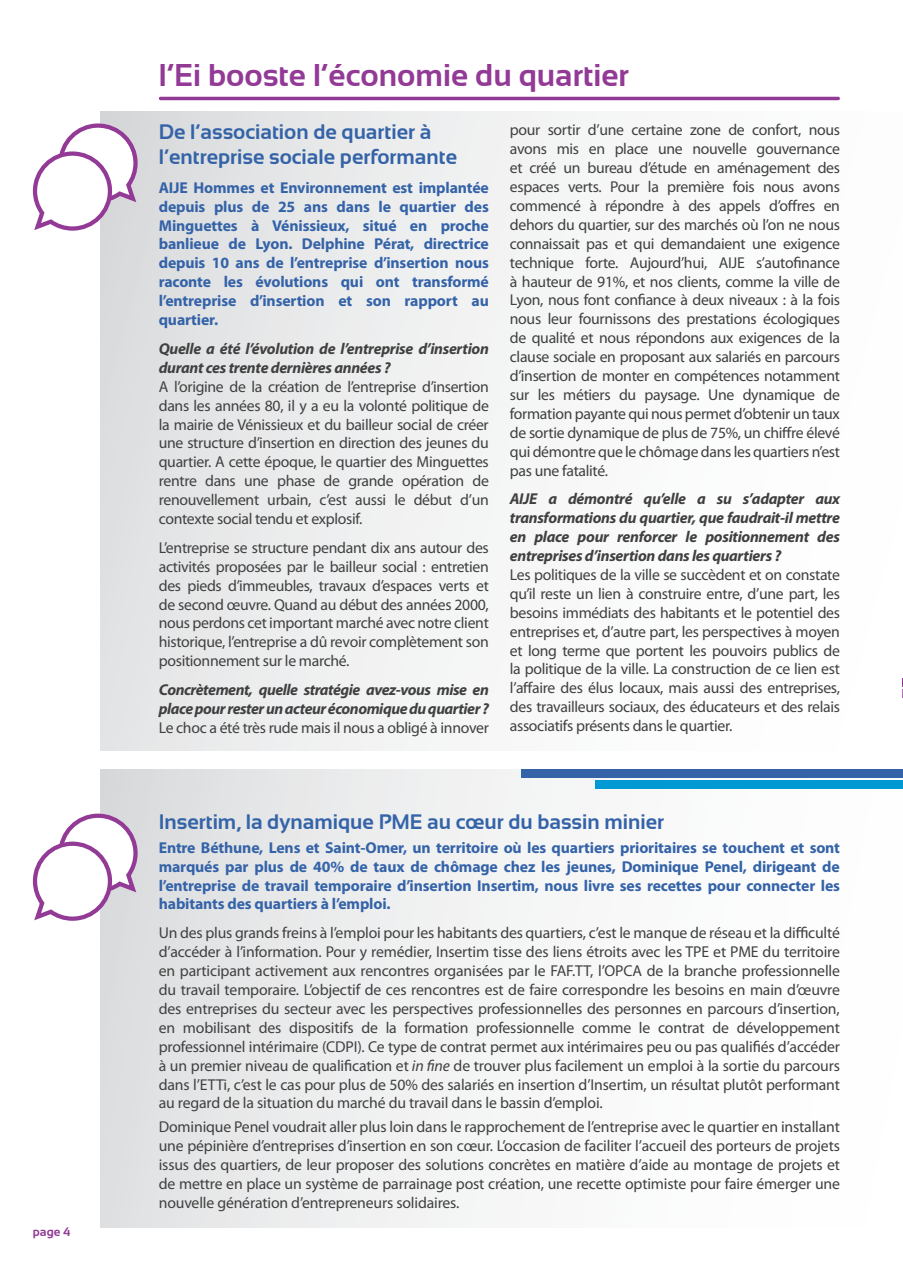
<style>
.page{position:relative;width:903px;height:1275px;background:#fff}
.page>*{position:absolute;margin:0;border:0;box-sizing:border-box;transform-origin:0 0}
.t1{font:700 31.5px "Sansation";color:#923a96}
.t2{font:700 21px/25.2px "Sansation";color:#3463a8}
.t3{font:15.75px/18.9px "Myriad Pro";letter-spacing:-.02em;color:#404041;text-align:justify}
.t4{font:700 15.75px/18.9px "Myriad Pro";letter-spacing:-.01em;color:#3463a8;text-align:justify}
.t5{font:italic 700 15.75px/18.9px "Myriad Pro";letter-spacing:-.02em;color:#404041}
.t6{font:700 12.25px "Sansation";color:#923a96}
.s1{font-style:italic}
</style>
<div class="page">
<div style="left:100px;top:769px;width:803px;height:458px;background:linear-gradient(to right,#e0e1e3,#fff)"></div>
<div style="left:100px;top:111px;width:803px;height:639px;background:linear-gradient(to right,#e1e2e3,#fff)"></div>
<div style="left:596px;top:780px;width:307px;height:8px;background:#0099d3"></div>
<div style="left:521px;top:769px;width:382px;height:9px;background:#3463a8"></div>
<svg style="left:32px;top:121px;width:108px;height:113px"></svg>
<hr style="left:160px;top:97px;width:678px;height:3px;background:#923a96">
<svg style="left:32px;top:811px;width:108px;height:113px"></svg>
<p class="t6" style="left:33px;top:1225px;width:39px">page 4</p>
<h1 class="t1" style="left:159px;top:57px;width:472px">l’Ei booste l’économie du quartier</h1>
<h2 class="t2" style="left:159px;top:119px;width:300px">De l’association de quartier à l’entreprise sociale performante</h2>
<p class="t4" style="left:159px;top:180px;width:332px">AIJE Hommes et Environnement est implantée depuis plus de 25 ans dans le quartier des Minguettes à Vénissieux, situé en proche banlieue de Lyon. Delphine Pérat, directrice depuis 10 ans de l’entreprise d’insertion nous raconte les évolutions qui ont transformé l’entreprise d’insertion et son rapport au quartier.</p>
<p class="t5" style="left:159px;top:341px;width:332px">Quelle a été l’évolution de l’entreprise d’insertion durant ces trente dernières années ?</p>
<p class="t3" style="left:159px;top:379px;width:332px">A l’origine de la création de l’entreprise d’insertion dans les années 80, il y a eu la volonté politique de la mairie de Vénissieux et du bailleur social de créer une structure d’insertion en direction des jeunes du quartier. A cette époque, le quartier des Minguettes rentre dans une phase de grande opération de renouvellement urbain, c’est aussi le début d’un contexte social tendu et explosif.</p>
<p class="t3" style="left:159px;top:540px;width:332px">L’entreprise se structure pendant dix ans autour des activités proposées par le bailleur social : entretien des pieds d’immeubles, travaux d’espaces verts et de second œuvre. Quand au début des années 2000, nous perdons cet important marché avec notre client historique, l’entreprise a dû revoir complètement son positionnement sur le marché.</p>
<p class="t5" style="left:159px;top:682px;width:332px">Concrètement, quelle stratégie avez-vous mise en place pour rester un acteur économique du quartier ?</p>
<p class="t3" style="left:159px;top:720px;width:332px">Le choc a été très rude mais il nous a obligé à innover</p>
<p class="t3" style="left:510px;top:122px;width:332px">pour sortir d’une certaine zone de confort, nous avons mis en place une nouvelle gouvernance et créé un bureau d’étude en aménagement des espaces verts. Pour la première fois nous avons commencé à répondre à des appels d’offres en dehors du quartier, sur des marchés où l’on ne nous connaissait pas et qui demandaient une exigence technique forte. Aujourd’hui, AIJE s’autofinance à hauteur de 91%, et nos clients, comme la ville de Lyon, nous font confiance à deux niveaux : à la fois nous leur fournissons des prestations écologiques de qualité et nous répondons aux exigences de la clause sociale en proposant aux salariés en parcours d’insertion de monter en compétences notamment sur les métiers du paysage. Une dynamique de formation payante qui nous permet d’obtenir un taux de sortie dynamique de plus de 75%, un chiffre élevé qui démontre que le chômage dans les quartiers n’est pas une fatalité.</p>
<p class="t5" style="left:510px;top:491px;width:332px;text-align:justify">AIJE a démontré qu’elle a su s’adapter aux transformations du quartier, que faudrait-il mettre en place pour renforcer le positionnement des entreprises d’insertion dans les quartiers ?</p>
<p class="t3" style="left:510px;top:567px;width:332px">Les politiques de la ville se succèdent et on constate qu’il reste un lien à construire entre, d’une part, les besoins immédiats des habitants et le potentiel des entreprises et, d’autre part, les perspectives à moyen et long terme que portent les pouvoirs publics de la politique de la ville. La construction de ce lien est l’affaire des élus locaux, mais aussi des entreprises, des travailleurs sociaux, des éducateurs et des relais associatifs présents dans le quartier.</p>
<h2 class="t2" style="left:159px;top:809px;width:507px">Insertim, la dynamique PME au cœur du bassin minier</h2>
<p class="t4" style="left:159px;top:839px;width:683px">Entre Béthune, Lens et Saint-Omer, un territoire où les quartiers prioritaires se touchent et sont marqués par plus de 40% de taux de chômage chez les jeunes, Dominique Penel, dirigeant de l’entreprise de travail temporaire d’insertion Insertim, nous livre ses recettes pour connecter les habitants des quartiers à l’emploi.</p>
<p class="t3" style="left:159px;top:925px;width:683px">Un des plus grands freins à l’emploi pour les habitants des quartiers, c’est le manque de réseau et la difficulté d’accéder à l’information. Pour y remédier, Insertim tisse des liens étroits avec les TPE et PME du territoire en participant activement aux rencontres organisées par le FAF.TT, l’OPCA de la branche professionnelle du travail temporaire. L’objectif de ces rencontres est de faire correspondre les besoins en main d’œuvre des entreprises du secteur avec les perspectives professionnelles des personnes en parcours d’insertion, en mobilisant des dispositifs de la formation professionnelle comme le contrat de développement professionnel intérimaire (CDPI). Ce type de contrat permet aux intérimaires peu ou pas qualifiés d’accéder à un premier niveau de qualification et <span class="s1">in fine</span> de trouver plus facilement un emploi à la sortie du parcours dans l’ETTi, c’est le cas pour plus de 50% des salariés en insertion d’Insertim, un résultat plutôt performant au regard de la situation du marché du travail dans le bassin d’emploi.</p>
<p class="t3" style="left:159px;top:1119px;width:683px">Dominique Penel voudrait aller plus loin dans le rapprochement de l’entreprise avec le quartier en installant une pépinière d’entreprises d’insertion en son cœur. L’occasion de faciliter l’accueil des porteurs de projets issus des quartiers, de leur proposer des solutions concrètes en matière d’aide au montage de projets et de mettre en place un système de parrainage post création, une recette optimiste pour faire émerger une nouvelle génération d’entrepreneurs solidaires.</p>
</div>
